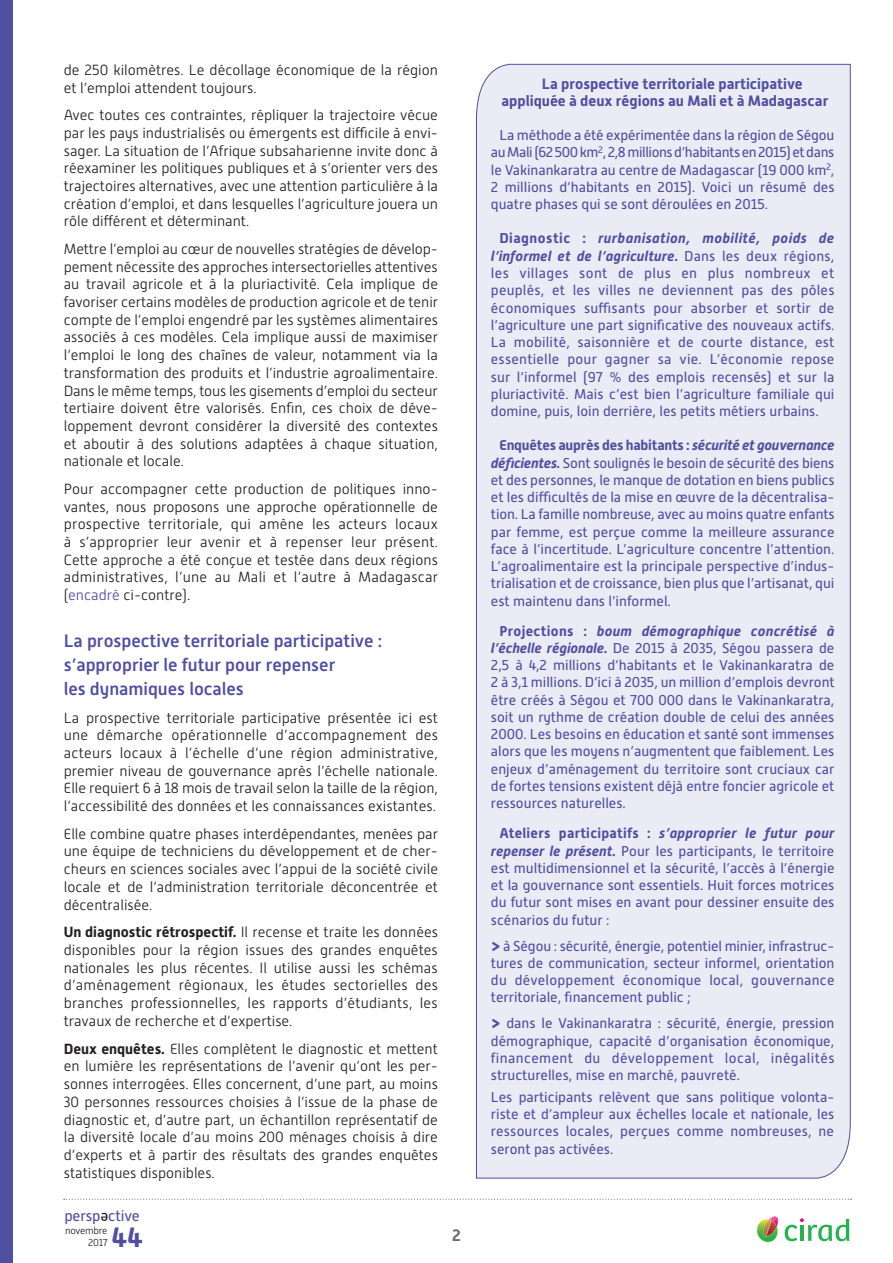
<style>
.page{position:relative;width:893px;height:1263px;background:#fff}
.page>*{position:absolute;margin:0;border:0;box-sizing:border-box;transform-origin:0 0}
.t1{font:700 27.9px "Alwyn New";color:#504fa1}
.t2{font:500 18px/24px "Alwyn New";color:#504fa1}
.t3{font:700 16.5px "Alwyn New";color:#6c6d70}
.t4{font:15.15px "Alwyn New";letter-spacing:-.01em;color:#504fa1}
.t5{font:15.15px "Alwyn New";color:#231f20}
.t6{font:700 15px/17.2px "Alwyn New";color:#504fa1}
.t7{font:300 14.7px/17.7px "Alwyn New";color:#231f20;text-align:justify}
.t8{font:14.25px/17.2px "Alwyn New";color:#504fa1;text-align:justify}
.t9{font:300 10.05px/12px "Alwyn New";letter-spacing:-.025em;color:#231f20;text-align:right}
.s1{color:#504fa1}
.s2{font-weight:700}
.s3{font-weight:700;font-style:italic}
.s4{font-weight:700;font-size:16.5px}
</style>
<div class="page">
<svg style="left:64px;top:1199px;width:787px;height:1px"></svg>
<div style="left:0;top:0;width:13px;height:1263px;background:#504fa1"></div>
<svg style="left:757px;top:1216px;width:22px;height:26px"></svg>
<svg style="left:785px;top:1218px;width:64px;height:23px"></svg>
<div style="left:476px;top:64px;width:375px;height:1114px;background:#ebebf5"></div>
<p class="t7" style="left:64px;top:61px;width:376px">de 250 kilomètres. Le décollage économique de la région et l’emploi attendent toujours.</p>
<p class="t7" style="left:64px;top:106px;width:376px">Avec toutes ces contraintes, répliquer la trajectoire vécue par les pays industrialisés ou émergents est difficile à envi&shy;sager. La situation de l’Afrique subsaharienne invite donc à réexaminer les politiques publiques et à s’orienter vers des trajectoires alternatives, avec une attention particulière à la création d’emploi, et dans lesquelles l’agriculture jouera un rôle différent et déterminant.</p>
<p class="t7" style="left:64px;top:240px;width:376px">Mettre l’emploi au cœur de nouvelles stratégies de dévelop&shy;pement nécessite des approches intersectorielles attentives au travail agricole et à la pluriactivité. Cela implique de favoriser certains modèles de production agricole et de tenir compte de l’emploi engendré par les systèmes alimentaires associés à ces modèles. Cela implique aussi de maximiser l’emploi le long des chaînes de valeur, notamment via la transformation des produits et l’industrie agroalimentaire.<br>Dans le même temps, tous les gisements d’emploi du secteur tertiaire doivent être valorisés. Enfin, ces choix de déve&shy;loppement devront considérer la diversité des contextes et aboutir à des solutions adaptées à chaque situation, nationale et locale.</p>
<p class="t7" style="left:64px;top:480px;width:376px">Pour accompagner cette production de politiques inno&shy;vantes, nous proposons une approche opérationnelle de prospective territoriale, qui amène les acteurs locaux à s’approprier leur avenir et à repenser leur présent.<br>Cette approche a été conçue et testée dans deux régions administratives, l’une au Mali et l’autre à Madagascar (<span class="s1">encadré</span> ci-contre).</p>
<p class="t2" style="left:64px;top:629px;width:320px">La prospective territoriale participative : s’approprier le futur pour repenser<br>les dynamiques locales</p>
<p class="t7" style="left:64px;top:709px;width:376px">La prospective territoriale participative présentée ici est une démarche opérationnelle d’accompagnement des acteurs locaux à l’échelle d’une région administrative, premier niveau de gouvernance après l’échelle nationale.<br>Elle requiert 6 à 18 mois de travail selon la taille de la région, l’accessibilité des données et les connaissances existantes.</p>
<p class="t7" style="left:64px;top:825px;width:376px">Elle combine quatre phases interdépendantes, menées par une équipe de techniciens du développement et de cher&shy;cheurs en sciences sociales avec l’appui de la société civile locale et de l’administration territoriale déconcentrée et décentralisée.</p>
<p class="t7" style="left:64px;top:923px;width:376px"><span class="s2">Un diagnostic rétrospectif.</span> Il recense et traite les données disponibles pour la région issues des grandes enquêtes nationales les plus récentes. Il utilise aussi les schémas d’aménagement régionaux, les études sectorielles des branches professionnelles, les rapports d’étudiants, les travaux de recherche et d’expertise.</p>
<p class="t7" style="left:64px;top:1040px;width:376px"><span class="s2">Deux enquêtes.</span> Elles complètent le diagnostic et mettent en lumière les représentations de l’avenir qu’ont les per&shy;sonnes interrogées. Elles concernent, d’une part, au moins 30 personnes ressources choisies à l’issue de la phase de diagnostic et, d’autre part, un échantillon représentatif de la diversité locale d’au moins 200 ménages choisis à dire d’experts et à partir des résultats des grandes enquêtes statistiques disponibles.</p>
<p class="t4" style="left:64px;top:1207px;width:77px">persp ctive</p>
<p class="t5" style="left:108px;top:1226px;width:9px;rotate:-180deg">e</p>
<p class="t9" style="left:65px;top:1225px;width:44px">novembre<br>2017</p>
<h1 class="t1" style="left:112px;top:1221px;width:33px">44</h1>
<p class="t3" style="left:452px;top:1225px;width:10px">2</p>
<p class="t6" style="left:501px;top:75px;width:328px;text-indent:40px">La prospective territoriale participative appliquée à deux régions au Mali et à Madagascar</p>
<p class="t8" style="left:491px;top:127px;width:345px;text-indent:9px">La méthode a été expérimentée dans la région de Ségou au Mali (62 500 km<sup>2</sup>, 2,8 millions d’habitants en 2015) et dans le Vakinankaratra au centre de Madagascar (19 000 km<sup>2</sup>, 2 millions d’habitants en 2015). Voici un résumé des quatre phases qui se sont déroulées en 2015.</p>
<p class="t8" style="left:491px;top:230px;width:345px;text-indent:8px"><span class="s2">Diagnostic :</span> <span class="s3">rurbanisation, mobilité, poids de l’informel et de l’agriculture.</span> Dans les deux régions, les villages sont de plus en plus nombreux et peuplés, et les villes ne deviennent pas des pôles économiques suffisants pour absorber et sortir de l’agriculture une part significative des nouveaux actifs.<br>La mobilité, saisonnière et de courte distance, est essentielle pour gagner sa vie. L’économie repose sur l’informel (97 % des emplois recensés) et sur la pluriactivité. Mais c’est bien l’agriculture familiale qui domine, puis, loin derrière, les petits métiers urbains.</p>
<p class="t8" style="left:491px;top:437px;width:345px;text-indent:9px"><span class="s2">Enquêtes auprès des habitants :</span> <span class="s3">sécurité et gouvernance déficientes.</span> Sont soulignés le besoin de sécurité des biens et des personnes, le manque de dotation en biens publics et les difficultés de la mise en œuvre de la décentralisa&shy;tion. La famille nombreuse, avec au moins quatre enfants par femme, est perçue comme la meilleure assurance face à l’incertitude. L’agriculture concentre l’attention.<br>L’agroalimentaire est la principale perspective d’indus&shy;trialisation et de croissance, bien plus que l’artisanat, qui est maintenu dans l’informel.</p>
<p class="t8" style="left:491px;top:622px;width:345px;text-indent:9px"><span class="s2">Projections :</span> <span class="s3">boum démographique concrétisé à l’échelle régionale.</span> De 2015 à 2035, Ségou passera de 2,5 à 4,2 millions d’habitants et le Vakinankaratra de 2 à 3,1 millions. D’ici à 2035, un million d’emplois devront être créés à Ségou et 700 000 dans le Vakinankaratra, soit un rythme de création double de celui des années 2000. Les besoins en éducation et santé sont immenses alors que les moyens n’augmentent que faiblement. Les enjeux d’aménagement du territoire sont cruciaux car de fortes tensions existent déjà entre foncier agricole et ressources naturelles.</p>
<p class="t8" style="left:491px;top:825px;width:345px;text-indent:9px"><span class="s2">Ateliers participatifs :</span> <span class="s3">s’approprier le futur pour repenser le présent.</span> Pour les participants, le territoire est multidimensionnel et la sécurité, l’accès à l’énergie et la gouvernance sont essentiels. Huit forces motrices du futur sont mises en avant pour dessiner ensuite des scénarios du futur :</p>
<p class="t8" style="left:491px;top:937px;width:345px"><span class="s4">&gt;</span> à Ségou : sécurité, énergie, potentiel minier, infrastruc&shy;tures de communication, secteur informel, orientation du développement économique local, gouvernance territoriale, financement public ;</p>
<p class="t8" style="left:491px;top:1015px;width:345px"><span class="s4">&gt;</span> dans le Vakinankaratra : sécurité, énergie, pression démographique, capacité d’organisation économique, financement du développement local, inégalités structurelles, mise en marché, pauvreté.</p>
<p class="t8" style="left:491px;top:1088px;width:345px">Les participants relèvent que sans politique volonta&shy;riste et d’ampleur aux échelles locale et nationale, les ressources locales, perçues comme nombreuses, ne seront pas activées.</p>
</div>
